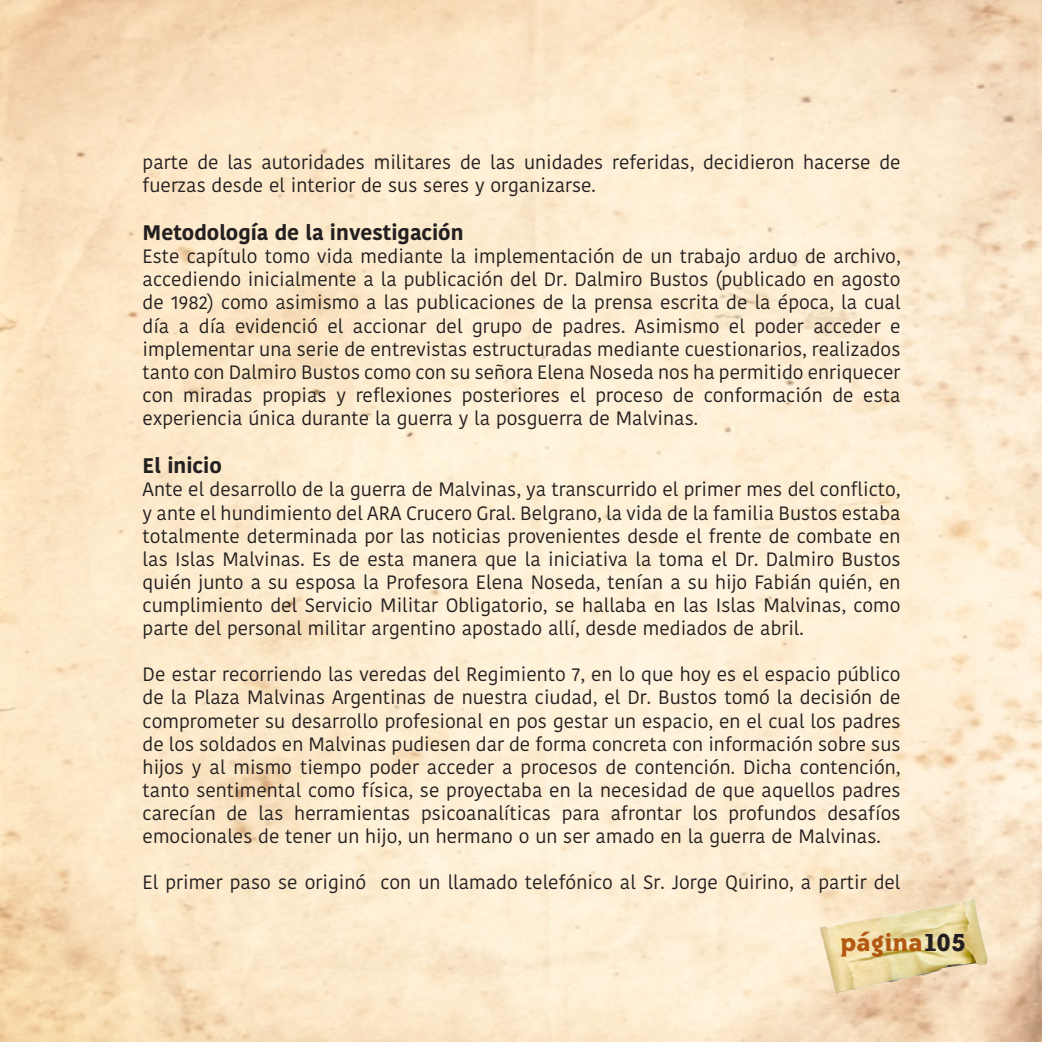
<style>
.page{position:relative;width:1042px;height:1042px;background:#fff}
.page>*{position:absolute;margin:0;border:0;box-sizing:border-box;transform-origin:0 0}
.t1{font:29.75px "Bailey Quad Bold ITC Std";color:#b35811}
.t2{font:700 21px "Kohinoor Telugu";color:#231f20}
.t3{font:19.25px/23.1px "Kohinoor Telugu";color:#231f20;text-align:justify}
.s1{color:#231f20}
</style>
<div class="page">
<img style="left:0;top:0;width:1042px;height:1042px">
<img style="left:816px;top:889px;width:180px;height:104px">
<p class="t3" style="left:143px;top:151px;width:759px">parte de las autoridades militares de las unidades referidas, decidieron hacerse de fuerzas desde el interior de sus seres y organizarse.</p>
<p class="t2" style="left:143px;top:221px;width:322px">Metodología de la investigación</p>
<p class="t3" style="left:143px;top:245px;width:759px">Este capítulo tomo vida mediante la implementación de un trabajo arduo de archivo, accediendo inicialmente a la publicación del Dr. Dalmiro Bustos (publicado en agosto de 1982) como asimismo a las publicaciones de la prensa escrita de la época, la cual día a día evidenció el accionar del grupo de padres. Asimismo el poder acceder e implementar una serie de entrevistas estructuradas mediante cuestionarios, realizados tanto con Dalmiro Bustos como con su señora Elena Noseda nos ha permitido enriquecer con miradas propias y reflexiones posteriores el proceso de conformación de esta experiencia única durante la guerra y la posguerra de Malvinas.</p>
<p class="t2" style="left:143px;top:454px;width:81px">El inicio</p>
<p class="t3" style="left:143px;top:478px;width:759px">Ante el desarrollo de la guerra de Malvinas, ya transcurrido el primer mes del conflicto, y ante el hundimiento del ARA Crucero Gral. Belgrano, la vida de la familia Bustos estaba totalmente determinada por las noticias provenientes desde el frente de combate en las Islas Malvinas. Es de esta manera que la iniciativa la toma el Dr. Dalmiro Bustos quién junto a su esposa la Profesora Elena Noseda, tenían a su hijo Fabián quién, en cumplimiento del Servicio Militar Obligatorio, se hallaba en las Islas Malvinas, como parte del personal militar argentino apostado allí, desde mediados de abril.</p>
<p class="t3" style="left:143px;top:663px;width:759px">De estar recorriendo las veredas del Regimiento 7, en lo que hoy es el espacio público de la Plaza Malvinas Argentinas de nuestra ciudad, el Dr. Bustos tomó la decisión de comprometer su desarrollo profesional en pos gestar un espacio, en el cual los padres de los soldados en Malvinas pudiesen dar de forma concreta con información sobre sus hijos y al mismo tiempo poder acceder a procesos de contención. Dicha contención, tanto sentimental como física, se proyectaba en la necesidad de que aquellos padres carecían de las herramientas psicoanalíticas para afrontar los profundos desafíos emocionales de tener un hijo, un hermano o un ser amado en la guerra de Malvinas.</p>
<p class="t3" style="left:143px;top:871px;width:759px">El primer paso se originó con un llamado telefónico al Sr. Jorge Quirino, a partir del</p>
<p class="t1" style="left:840px;top:926px;width:128px">página<span class="s1">105</span></p>
</div>
